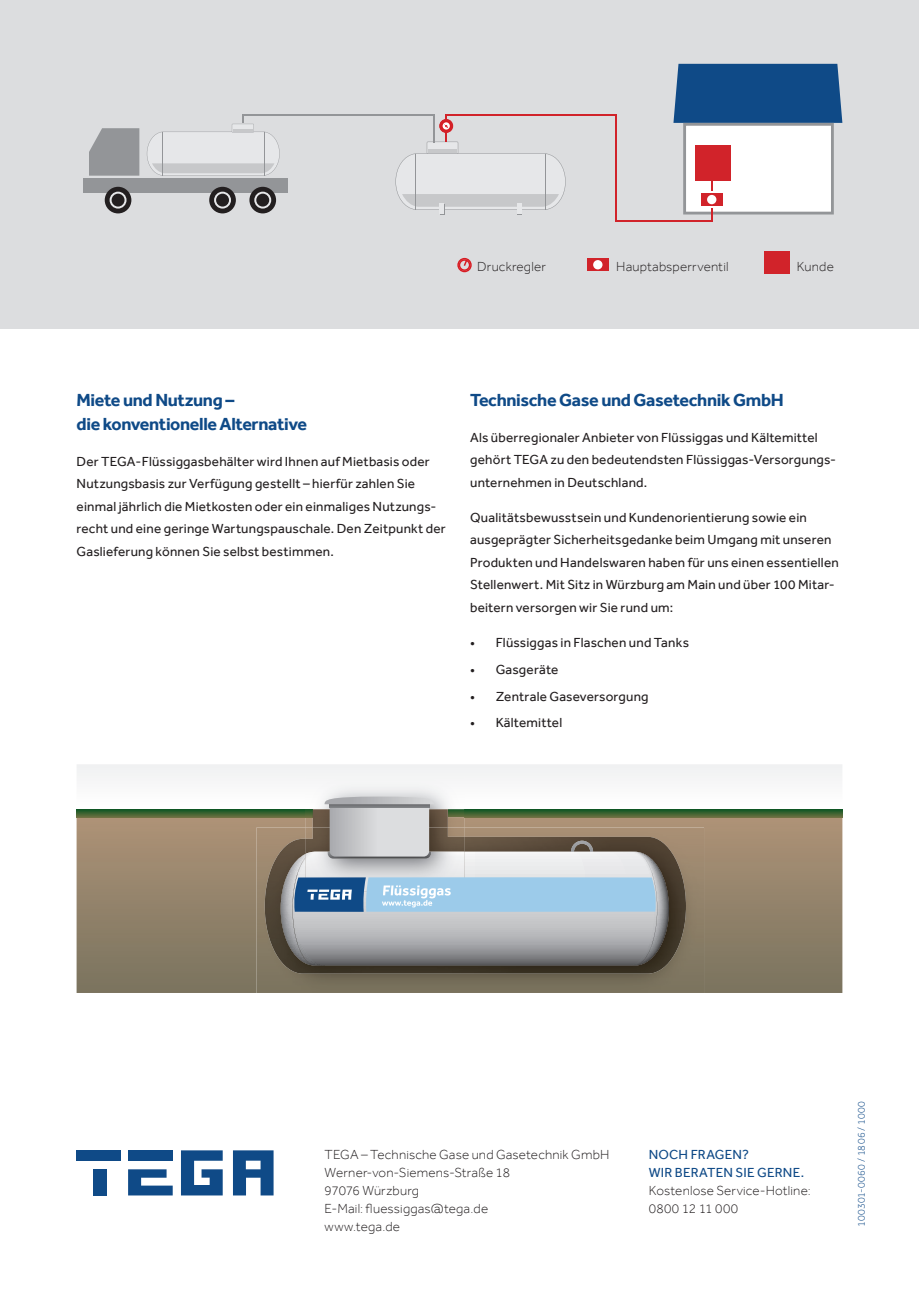
<style>
.page{position:relative;width:919px;height:1289px;background:#fff}
.page>*{position:absolute;margin:0;border:0;box-sizing:border-box;transform-origin:0 0}
.t1{font:700 18px/24px "Effra";letter-spacing:-.02em;color:#0f4a87}
.t2{font:13.5px/22.5px "Effra";letter-spacing:.015em;color:#231f20}
.t3{font:300 13.5px/18px "Effra";letter-spacing:.015em;color:#231f20}
.t4{font:13.5px/18px "Effra";letter-spacing:.015em;color:#0f4a87}
.t5{font:300 10.5px "Effra";letter-spacing:.03em;color:#0f4a87}
</style>
<div class="page">
<div style="left:0;top:0;width:918px;height:328px;background:#dcdddf"></div>
<div style="left:77px;top:965px;width:765px;height:27px;background:#7e7660"></div>
<img style="left:256px;top:965px;width:448px;height:27px">
<img style="left:265px;top:965px;width:421px;height:8px">
<svg style="left:77px;top:764px;width:765px;height:201px"></svg>
<div style="left:83px;top:178px;width:205px;height:14px;background:#939598"></div>
<svg style="left:105px;top:187px;width:26px;height:26px"></svg>
<svg style="left:110px;top:192px;width:16px;height:16px"></svg>
<div style="left:112px;top:194px;width:12px;height:12px;background:#231f20;border-radius:50%"></div>
<svg style="left:209px;top:187px;width:27px;height:26px"></svg>
<svg style="left:214px;top:192px;width:17px;height:16px"></svg>
<div style="left:216px;top:194px;width:13px;height:12px;background:#231f20;border-radius:50%"></div>
<svg style="left:249px;top:187px;width:27px;height:26px"></svg>
<svg style="left:254px;top:192px;width:17px;height:16px"></svg>
<div style="left:256px;top:194px;width:13px;height:12px;background:#231f20;border-radius:50%"></div>
<svg style="left:89px;top:128px;width:50px;height:48px;background:#989a9d"></svg>
<svg style="left:395px;top:142px;width:170px;height:72px"></svg>
<svg style="left:673px;top:64px;width:169px;height:157px;background:#9ba6bd"></svg>
<hr style="left:616px;top:220px;width:95px;height:1px;background:#d1232a">
<hr style="left:615px;top:115px;width:2px;height:106px;background:#d1232a">
<hr style="left:446px;top:114px;width:171px;height:2px;background:#d1232a">
<hr style="left:445px;top:114px;width:2px;height:28px;background:#d1232a">
<svg style="left:439px;top:119px;width:14px;height:14px"></svg>
<div style="left:587px;top:258px;width:21px;height:13px;background:#d1232a"></div>
<div style="left:593px;top:260px;width:9px;height:9px;background:#fff;border-radius:50%"></div>
<div style="left:764px;top:251px;width:25px;height:22px;background:#d1232a"></div>
<svg style="left:457px;top:258px;width:14px;height:14px"></svg>
<svg style="left:181px;top:1150px;width:42px;height:45px"></svg>
<svg style="left:233px;top:1150px;width:40px;height:45px"></svg>
<div style="left:128px;top:1150px;width:45px;height:10px;background:#0f4a87"></div>
<svg style="left:128px;top:1169px;width:45px;height:26px"></svg>
<div style="left:77px;top:1150px;width:44px;height:10px;background:#0f4a87"></div>
<div style="left:94px;top:1169px;width:13px;height:26px;background:#0f4a87"></div>
<hr style="left:433px;top:115px;width:2px;height:27px;background:#939598">
<hr style="left:242px;top:114px;width:193px;height:2px;background:#939598">
<svg style="left:147px;top:116px;width:133px;height:60px"></svg>
<p class="t3" style="left:477px;top:257px;width:70px">Druckregler</p>
<p class="t3" style="left:616px;top:257px;width:114px">Hauptabsperrventil</p>
<p class="t3" style="left:796px;top:257px;width:39px">Kunde</p>
<h1 class="t1" style="left:77px;top:388px;width:232px">Miete und Nutzung –<br>die konventionelle Alternative</h1>
<p class="t2" style="left:77px;top:449px;width:371px">Der TEGA-Flüssiggasbehälter wird Ihnen auf Mietbasis oder Nutzungsbasis zur Verfügung gestellt – hierfür zahlen Sie einmal jährlich die Mietkosten oder ein einmaliges Nutzungs&shy;recht und eine geringe Wartungspauschale. Den Zeitpunkt der Gaslieferung können Sie selbst bestimmen.</p>
<h1 class="t1" style="left:470px;top:388px;width:315px">Technische Gase und Gasetechnik GmbH</h1>
<p class="t2" style="left:470px;top:425px;width:367px">Als überregionaler Anbieter von Flüssiggas und Kältemittel gehört TEGA zu den bedeutendsten Flüssiggas-Versorgungs&shy;unternehmen in Deutschland.</p>
<p class="t2" style="left:470px;top:506px;width:370px">Qualitätsbewusstsein und Kundenorientierung sowie ein ausgeprägter Sicherheitsgedanke beim Umgang mit unseren Produkten und Handelswaren haben für uns einen essentiellen Stellenwert. Mit Sitz in Würzburg am Main und über 100 Mitar&shy;beitern versorgen wir Sie rund um:</p>
<p class="t2" style="left:470px;top:631px;width:220px">• Flüssiggas in Flaschen und Tanks</p>
<p class="t2" style="left:470px;top:658px;width:90px">• Gasgeräte</p>
<p class="t2" style="left:470px;top:684px;width:180px">• Zentrale Gaseversorgung</p>
<p class="t2" style="left:470px;top:711px;width:94px">• Kältemittel</p>
<p class="t3" style="left:324px;top:1145px;width:286px">TEGA – Technische Gase und Gasetechnik GmbH<br>Werner-von-Siemens-Straße 18<br>97076 Würzburg<br>E-Mail: uessiggas@tega.de<br>www.tega.de</p>
<p class="t4" style="left:648px;top:1145px;width:157px">NOCH FRAGEN?<br>WIR BERATEN SIE GERNE.</p>
<p class="t3" style="left:648px;top:1181px;width:163px">Kostenlose Service-Hotline:<br>0800 12 11 000</p>
<p class="t5" style="left:854px;top:1226px;width:127px;rotate:-90deg">100301-0060 / 1806 / 1000</p>
</div>
